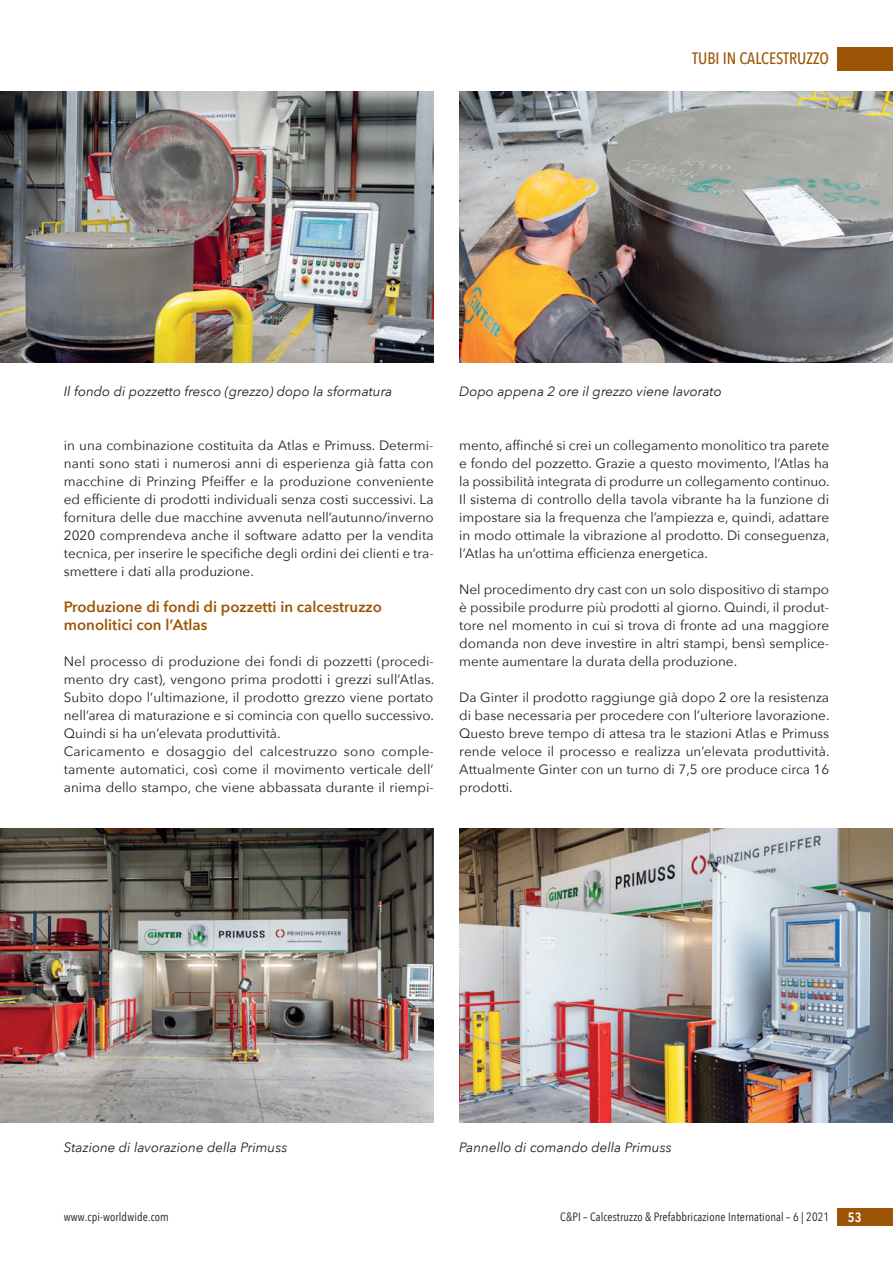
<style>
.page{position:relative;width:893px;height:1263px;background:#fff}
.page>*{position:absolute;margin:0;border:0;box-sizing:border-box;transform-origin:0 0}
.t1{font:500 16.5px "Avenir Next Condensed";color:#9c5506}
.t2{font:600 15px/18px "Avenir Next";color:#9c5506}
.t3{font:13.5px/18px "Avenir Next";color:#231f20;text-align:justify}
.t4{font:italic 13.5px "Avenir Next";color:#231f20}
.t5{font:600 13.5px "Avenir Next Condensed";color:#fff}
.t6{font:12px "Avenir Next Condensed";letter-spacing:.01em;color:#231f20}
</style>
<div class="page">
<div style="left:838px;top:47px;width:55px;height:23px;background:#9c5506"></div>
<div style="left:838px;top:1208px;width:55px;height:18px;background:#9c5506"></div>
<img style="left:0;top:828px;width:434px;height:295px">
<img style="left:0;top:91px;width:434px;height:271px">
<img style="left:459px;top:91px;width:434px;height:271px">
<img style="left:459px;top:828px;width:434px;height:295px">
<p class="t1" style="left:692px;top:49px;width:138px">TUBI IN CALCESTRUZZO</p>
<p class="t4" style="left:64px;top:380px;width:330px">Il fondo di pozzetto fresco (grezzo) dopo la sformatura</p>
<p class="t3" style="left:64px;top:436px;width:371px">in una combinazione costituita da Atlas e Primuss. Determi&shy;nanti sono stati i numerosi anni di esperienza già fatta con macchine di Prinzing Pfeiffer e la produzione conveniente ed efficiente di prodotti individuali senza costi successivi. La fornitura delle due macchine avvenuta nell’autunno/inverno 2020 comprendeva anche il software adatto per la vendita tecnica, per inserire le specifiche degli ordini dei clienti e tra&shy;smettere i dati alla produzione.</p>
<p class="t2" style="left:64px;top:597px;width:320px">Produzione di fondi di pozzetti in calcestruzzo monolitici con l’Atlas</p>
<p class="t3" style="left:64px;top:652px;width:372px;text-align:left">Nel processo di produzione dei fondi di pozzetti (procedi&shy;mento dry cast), vengono prima prodotti i grezzi sull’Atlas.<br>Subito dopo l’ultimazione, il prodotto grezzo viene portato nell’area di maturazione e si comincia con quello successivo.<br>Quindi si ha un’elevata produttività.<br>Caricamento e dosaggio del calcestruzzo sono comple&shy;tamente automatici, così come il movimento verticale dell’ anima dello stampo, che viene abbassata durante il riempi-</p>
<p class="t4" style="left:459px;top:380px;width:264px">Dopo appena 2 ore il grezzo viene lavorato</p>
<p class="t3" style="left:459px;top:436px;width:372px">mento, affinché si crei un collegamento monolitico tra parete e fondo del pozzetto. Grazie a questo movimento, l’Atlas ha la possibilità integrata di produrre un collegamento continuo.<br>Il sistema di controllo della tavola vibrante ha la funzione di impostare sia la frequenza che l’ampiezza e, quindi, adattare in modo ottimale la vibrazione al prodotto. Di conseguenza, l’Atlas ha un’ottima efficienza energetica.</p>
<p class="t3" style="left:459px;top:580px;width:371px">Nel procedimento dry cast con un solo dispositivo di stampo è possibile produrre più prodotti al giorno. Quindi, il produt&shy;tore nel momento in cui si trova di fronte ad una maggiore domanda non deve investire in altri stampi, bensì semplice&shy;mente aumentare la durata della produzione.</p>
<p class="t3" style="left:459px;top:688px;width:372px">Da Ginter il prodotto raggiunge già dopo 2 ore la resistenza di base necessaria per procedere con l’ulteriore lavorazione.<br>Questo breve tempo di attesa tra le stazioni Atlas e Primuss rende veloce il processo e realizza un’elevata produttività.<br>Attualmente Ginter con un turno di 7,5 ore produce circa 16 prodotti.</p>
<p class="t4" style="left:64px;top:1136px;width:225px">Stazione di lavorazione della Primuss</p>
<p class="t4" style="left:459px;top:1136px;width:214px">Pannello di comando della Primuss</p>
<p class="t6" style="left:64px;top:1207px;width:107px">www.cpi-worldwide.com</p>
<p class="t6" style="left:560px;top:1207px;width:271px">C&amp;PI – Calcestruzzo &amp; Prefabbricazione International – 6 | 2021</p>
<p class="t5" style="left:848px;top:1206px;width:15px">53</p>
</div>
